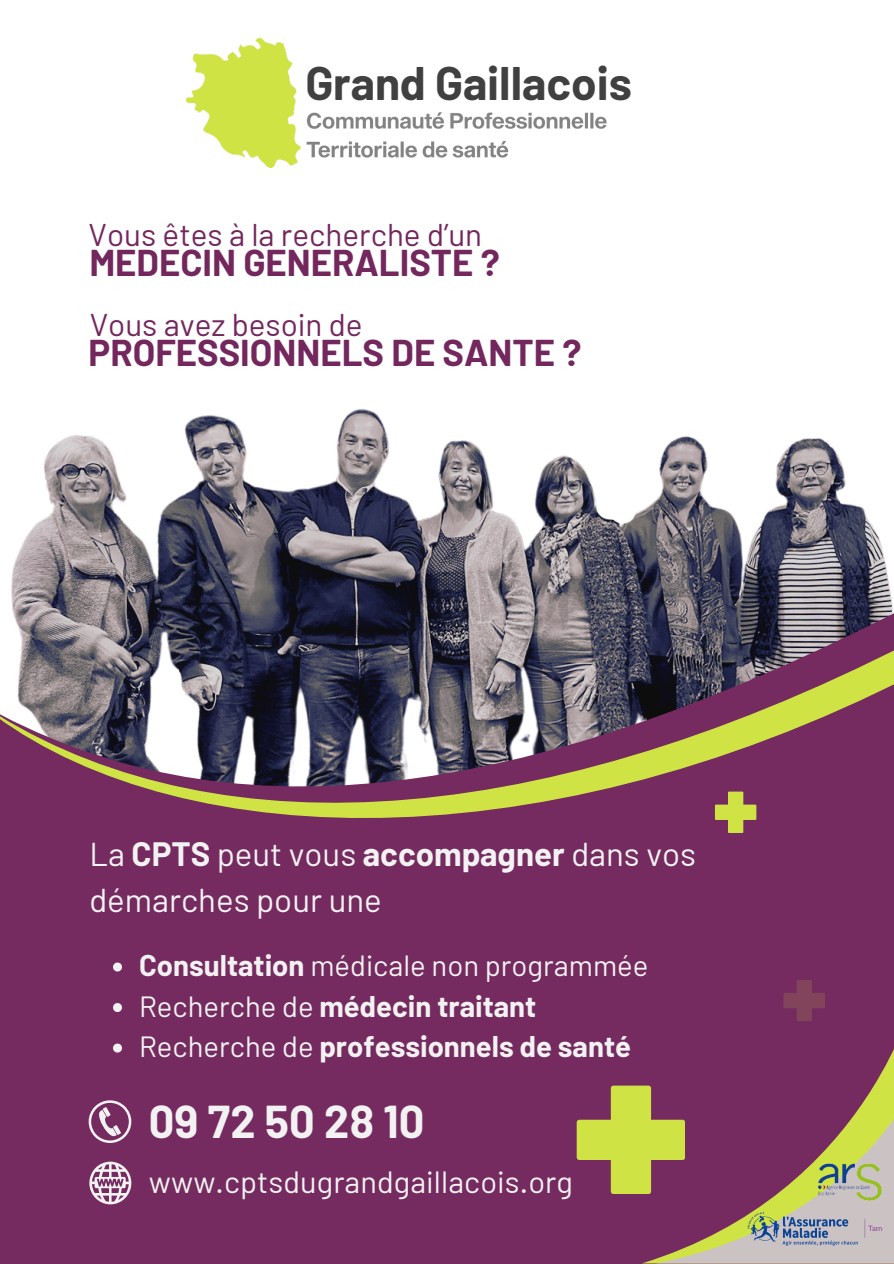
<style>
.page{position:relative;width:894px;height:1264px;background:#fff}
.page>*{position:absolute;margin:0;border:0;box-sizing:border-box;transform-origin:0 0}
.t1{font:700 45.9px "Barlow";color:#404040}
.t2{font:700 45px "Barlow";letter-spacing:.005em;color:#f2f2f2}
.t3{font:700 36.45px "Barlow";color:#73275d}
.t4{font:33px/46.2px "Barlow";color:#f2f2f2}
.t5{font:31.35px "Barlow";color:#73275d}
.t6{font:30.75px "Barlow";letter-spacing:.005em;color:#f2f2f2}
.t7{font:700 29.25px "Barlow";color:#f2f2f2}
.t8{font:29.25px "Barlow";color:#f2f2f2}
.s1{font-weight:700}
.s2{font-weight:400}
</style>
<div class="page">
<img style="left:11px;top:409px;width:882px;height:198px">
<svg style="left:0;top:608px;width:893px;height:160px;background:#6c616a"></svg>
<svg style="left:0;top:768px;width:893px;height:211px;background:#79365e"></svg>
<div style="left:492px;top:928px;width:56px;height:51px;background:#752b5f"></div>
<svg style="left:714px;top:791px;width:42px;height:42px;background:#aa964f"></svg>
<div style="left:0;top:979px;width:893px;height:284px;background:#752b5f"></div>
<svg style="left:89px;top:1100px;width:42px;height:42px"></svg>
<svg style="left:89px;top:1161px;width:42px;height:43px"></svg>
<img style="left:186px;top:38px;width:421px;height:129px">
<svg style="left:576px;top:1078px;width:317px;height:185px"></svg>
<img style="left:815px;top:1159px;width:68px;height:45px">
<img style="left:745px;top:1209px;width:137px;height:36px">
<svg style="left:113px;top:962px;width:9px;height:9px"></svg>
<svg style="left:113px;top:1003px;width:9px;height:9px"></svg>
<svg style="left:113px;top:1043px;width:9px;height:9px"></svg>
<svg style="left:784px;top:980px;width:40px;height:41px"></svg>
<p class="t1" style="left:305px;top:54px;width:328px">Grand Gaillacois</p>
<p class="t5" style="left:89px;top:214px;width:395px">Vous êtes à la recherche d’un</p>
<p class="t3" style="left:89px;top:239px;width:412px">MEDECIN GENERALISTE ?</p>
<p class="t5" style="left:90px;top:305px;width:274px">Vous avez besoin de</p>
<h2 class="t3" style="left:89px;top:329px;width:494px">PROFESSIONNELS DE SANTE ?</h2>
<p class="t4" style="left:89px;top:829px;width:608px">La <span class="s1">CPTS</span> peut vous <span class="s1">accompagner</span> dans vos démarches pour une</p>
<p class="t8" style="left:139px;top:946px;width:510px"><span class="s1">Consultation</span> médicale non programmée</p>
<h3 class="t7" style="left:139px;top:987px;width:398px"><span class="s2">Recherche de</span> médecin traitant</h3>
<p class="t7" style="left:139px;top:1027px;width:493px"><span class="s2">Recherche de</span> professionnels de santé</p>
<h2 class="t2" style="left:149px;top:1092px;width:277px">09 72 50 28 10</h2>
<p class="t6" style="left:149px;top:1162px;width:425px">www.cptsdugrandgaillacois.org</p>
</div>
